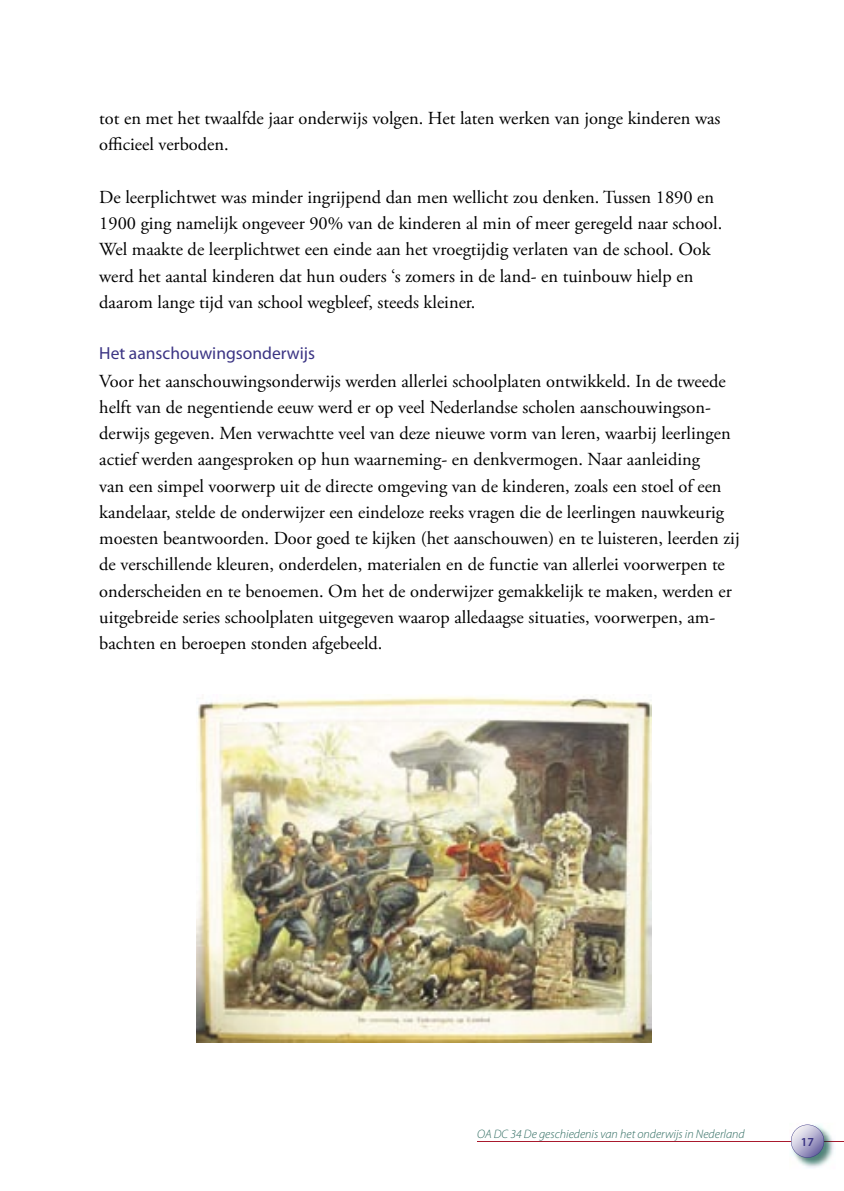
<style>
.page{position:relative;width:844px;height:1191px;background:#fff}
.page>*{position:absolute;margin:0;border:0;box-sizing:border-box;transform-origin:0 0}
.t1{font:18.38px/26.2px "Adobe Garamond Pro";color:#000}
.t2{font:17.5px "Myriad Pro";color:#3b3484}
.t3{font:italic 300 12.25px "Myriad Pro";color:#2c695e}
.t4{font:600 12.25px "Myriad Pro";color:#3b3484}
</style>
<div class="page">
<img style="left:196px;top:696px;width:455px;height:346px">
<hr style="left:476px;top:1141px;width:367px;height:1px;background:#a9192d">
<img style="left:796px;top:1128px;width:38px;height:40px">
<svg style="left:791px;top:1124px;width:32px;height:33px"></svg>
<p class="t1" style="left:99px;top:106px;width:622px">tot en met het twaalfde jaar onderwijs volgen. Het laten werken van jonge kinderen was officieel verboden.</p>
<p class="t1" style="left:99px;top:184px;width:624px">De leerplichtwet was minder ingrijpend dan men wellicht zou denken. Tussen 1890 en 1900 ging namelijk ongeveer 90% van de kinderen al min of meer geregeld naar school.<br>Wel maakte de leerplichtwet een einde aan het vroegtijdig verlaten van de school. Ook werd het aantal kinderen dat hun ouders ‘s zomers in de land- en tuinbouw hielp en daarom lange tijd van school wegbleef, steeds kleiner.</p>
<p class="t2" style="left:99px;top:343px;width:217px">Het aanschouwingsonderwijs</p>
<p class="t1" style="left:99px;top:368px;width:641px">Voor het aanschouwingsonderwijs werden allerlei schoolplaten ontwikkeld. In de tweede helft van de negentiende eeuw werd er op veel Nederlandse scholen aanschouwingson&shy;derwijs gegeven. Men verwachtte veel van deze nieuwe vorm van leren, waarbij leerlingen actief werden aangesproken op hun waarneming- en denkvermogen. Naar aanleiding<br>van een simpel voorwerp uit de directe omgeving van de kinderen, zoals een stoel of een kandelaar, stelde de onderwijzer een eindeloze reeks vragen die de leerlingen nauwkeurig moesten beantwoorden. Door goed te kijken (het aanschouwen) en te luisteren, leerden zij de verschillende kleuren, onderdelen, materialen en de functie van allerlei voorwerpen te onderscheiden en te benoemen. Om het de onderwijzer gemakkelijk te maken, werden er uitgebreide series schoolplaten uitgegeven waarop alledaagse situaties, voorwerpen, am&shy;bachten en beroepen stonden afgebeeld.</p>
<p class="t3" style="left:477px;top:1127px;width:269px">OA DC 34 De geschiedenis van het onderwijs in Nederland</p>
<p class="t4" style="left:800px;top:1134px;width:15px">17</p>
</div>
